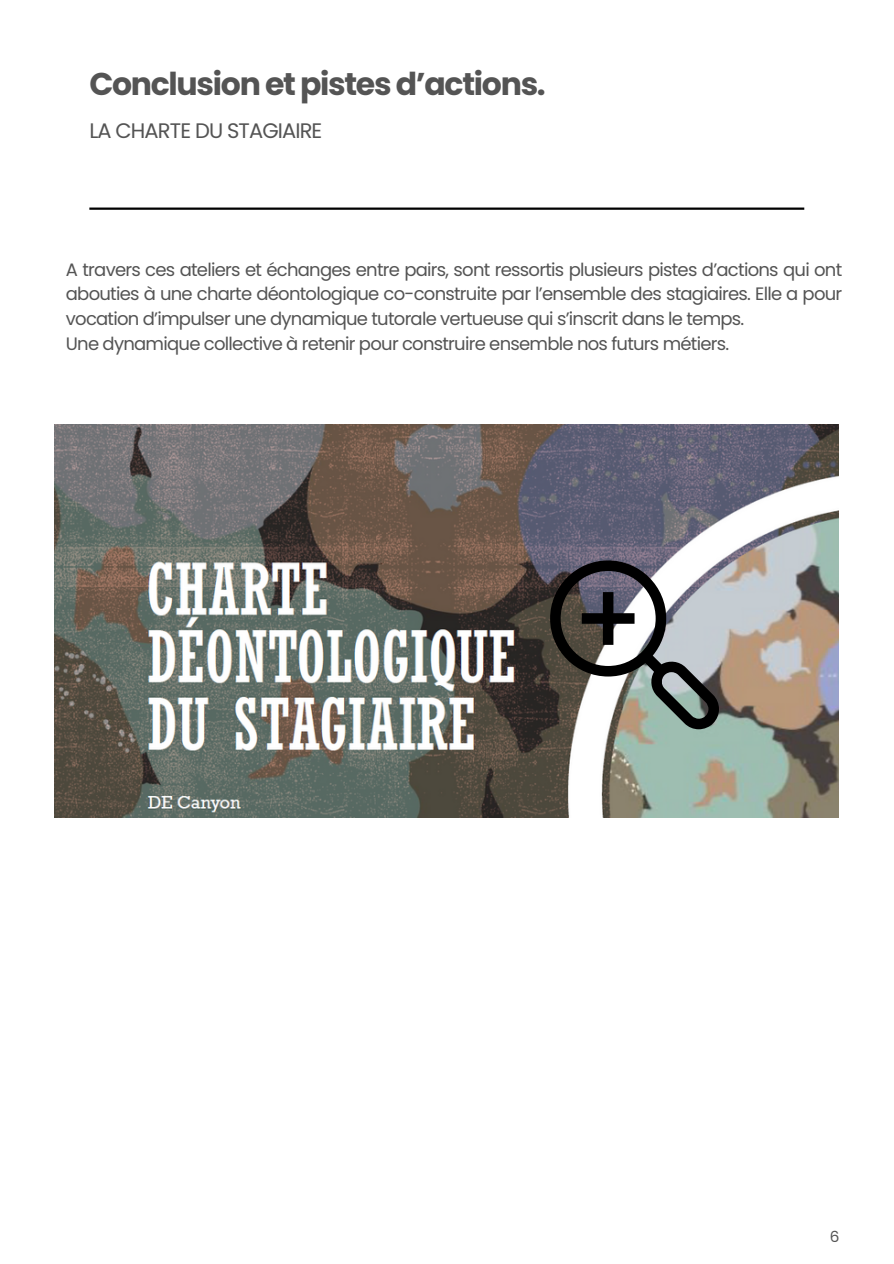
<style>
.page{position:relative;width:894px;height:1264px;background:#fff}
.page>*{position:absolute;margin:0;border:0;box-sizing:border-box;transform-origin:0 0}
.t1{font:700 31.5px "Poppins";letter-spacing:-.04em;color:#545454}
.t2{font:21px "Poppins";letter-spacing:-.04em;color:#545454}
.t3{font:18px/24.8px "Poppins";letter-spacing:-.04em;color:#545454}
.t4{font:15.3px "Poppins";color:#545454}
</style>
<div class="page">
<hr style="left:89px;top:207px;width:715px;height:3px;background:#000">
<img style="left:55px;top:425px;width:783px;height:392px">
<svg style="left:550px;top:560px;width:168px;height:169px"></svg>
<h1 class="t1" style="left:89px;top:62px;width:458px">Conclusion et pistes d’actions.</h1>
<p class="t2" style="left:89px;top:116px;width:234px">LA CHARTE DU STAGIAIRE</p>
<p class="t3" style="left:66px;top:257px;width:777px">A travers ces ateliers et échanges entre pairs, sont ressortis plusieurs pistes d’actions qui ont abouties à une charte déontologique co-construite par l’ensemble des stagiaires. Elle a pour vocation d’impulser une dynamique tutorale vertueuse qui s’inscrit dans le temps.<br>Une dynamique collective à retenir pour construire ensemble nos futurs métiers.</p>
<p class="t4" style="left:829px;top:1225px;width:11px">6</p>
</div>
